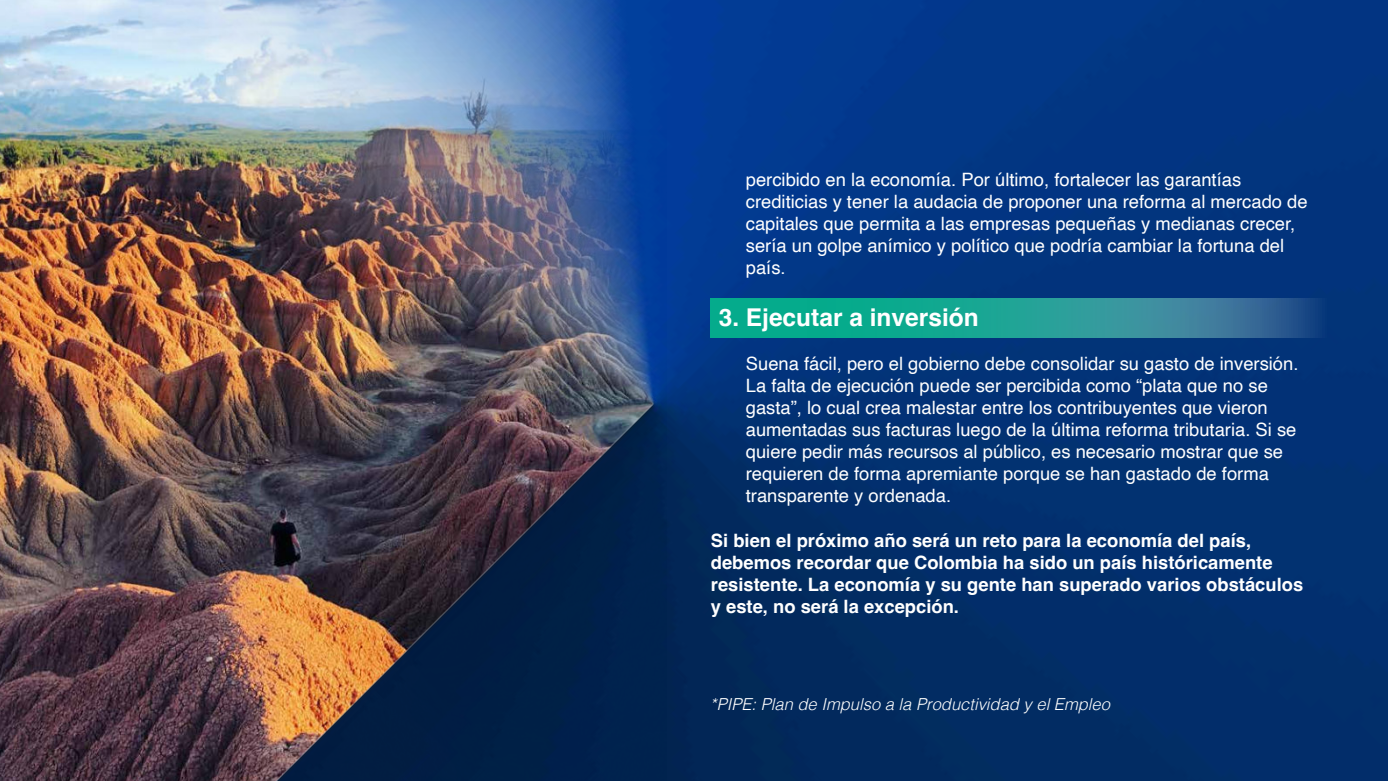
<style>
.page{position:relative;width:1388px;height:781px;background:#fff}
.page>*{position:absolute;margin:0;border:0;box-sizing:border-box;transform-origin:0 0}
.t1{font:700 24.5px "Helvetica";color:#fff}
.t2{font:18.38px/22.1px "Helvetica";color:#fff}
.t3{font:700 18.38px/22.1px "Helvetica";color:#fff}
.t4{font:italic 300 16.45px "Helvetica";color:#fff}
</style>
<div class="page">
<img style="left:0;top:0;width:1388px;height:780px">
<svg style="left:710px;top:299px;width:616px;height:39px;background:#1e9593"></svg>
<p class="t2" style="left:746px;top:170px;width:563px">percibido en la economía. Por último, fortalecer las garantías crediticias y tener la audacia de proponer una reforma al mercado de capitales que permita a las empresas pequeñas y medianas crecer, sería un golpe anímico y político que podría cambiar la fortuna del país.</p>
<h1 class="t1" style="left:719px;top:307px;width:261px">3. Ejecutar a inversión</h1>
<p class="t2" style="left:746px;top:354px;width:554px">Suena fácil, pero el gobierno debe consolidar su gasto de inversión.<br>La falta de ejecución puede ser percibida como “plata que no se gasta”, lo cual crea malestar entre los contribuyentes que vieron aumentadas sus facturas luego de la última reforma tributaria. Si se quiere pedir más recursos al público, es necesario mostrar que se requieren de forma apremiante porque se han gastado de forma transparente y ordenada.</p>
<p class="t3" style="left:711px;top:530px;width:594px">Si bien el próximo año será un reto para la economía del país, debemos recordar que Colombia ha sido un país históricamente resistente. La economía y su gente han superado varios obstáculos y este, no será la excepción.</p>
<p class="t4" style="left:710px;top:698px;width:401px">*PIPE: Plan de Impulso a la Productividad y el Empleo</p>
</div>
